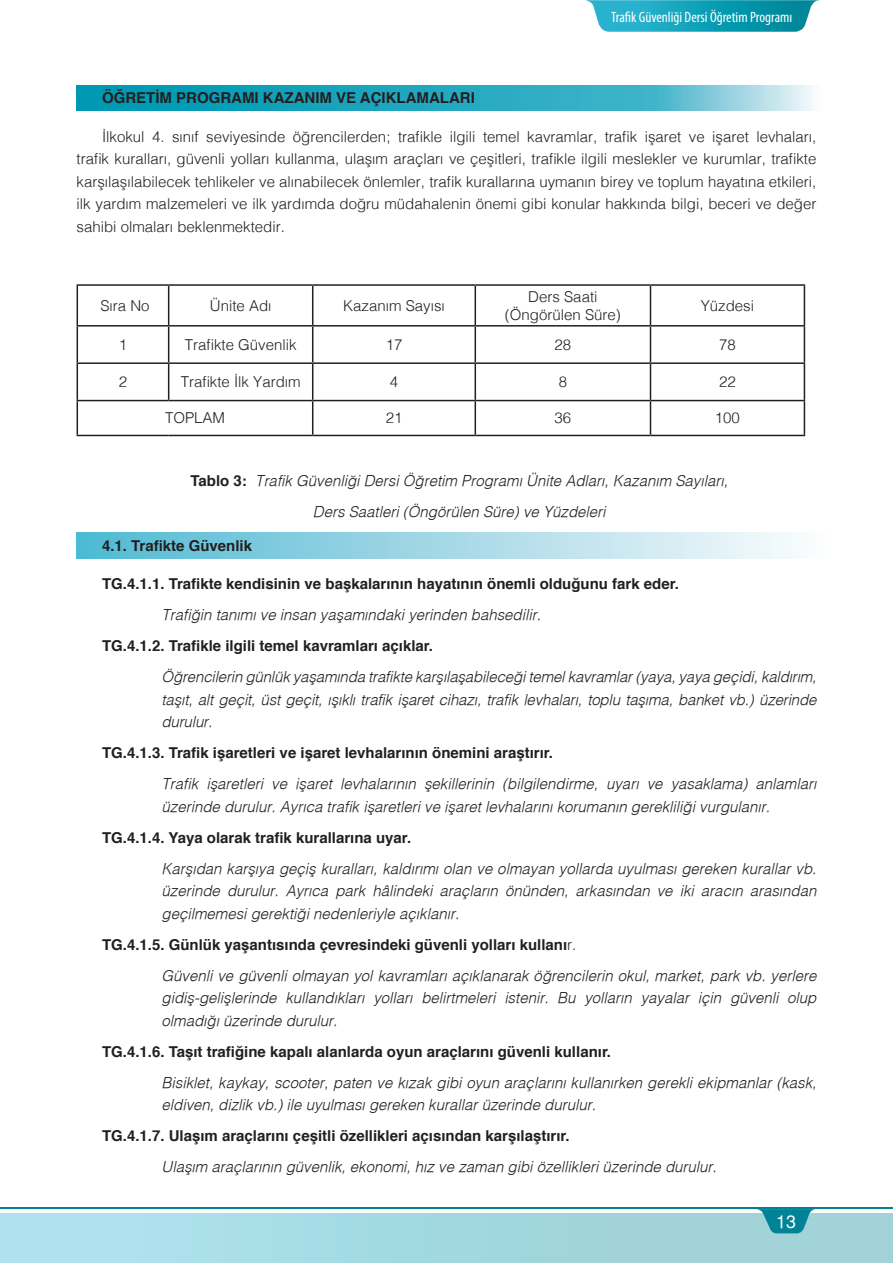
<style>
.page{position:relative;width:893px;height:1263px;background:#fff}
.page>*{position:absolute;margin:0;border:0;box-sizing:border-box;transform-origin:0 0}
.t1{font:500 18px "Helvetica";color:#fff}
.t2{font:italic 300 15px/22.5px "Helvetica";color:#231f20}
.t3{font:300 15px/22.5px "Helvetica";color:#231f20;text-align:justify}
.t4{font:700 15px "Helvetica";color:#231f20}
.t5{font:condensed 15px "Myriad Pro";color:#fff}
.s1{font-weight:700;font-style:normal}
.s2{font-style:normal}
</style>
<div class="page">
<div style="left:0;top:1213px;width:893px;height:50px;background:linear-gradient(to right,#aee3ed,#9dcfd4)"></div>
<hr style="left:0;top:1213px;width:1px;height:50px;background:#afe2ec">
<hr style="left:0;top:1207px;width:893px;height:2px;background:#008297">
<svg style="left:756px;top:1209px;width:66px;height:25px;background:#45a4b3"></svg>
<svg style="left:586px;top:0;width:233px;height:32px;background:#29a9be"></svg>
<svg style="left:77px;top:85px;width:735px;height:26px;background:#36afc4"></svg>
<hr style="left:77px;top:284px;width:92px;height:2px;background:#231f20">
<hr style="left:169px;top:284px;width:144px;height:2px;background:#231f20">
<hr style="left:313px;top:284px;width:162px;height:2px;background:#231f20">
<hr style="left:475px;top:284px;width:175px;height:2px;background:#231f20">
<hr style="left:650px;top:284px;width:155px;height:2px;background:#231f20">
<hr style="left:77px;top:286px;width:1px;height:39px;background:#231f20">
<hr style="left:168px;top:286px;width:1px;height:39px;background:#231f20">
<hr style="left:312px;top:286px;width:1px;height:39px;background:#231f20">
<hr style="left:475px;top:286px;width:1px;height:39px;background:#231f20">
<hr style="left:650px;top:286px;width:1px;height:39px;background:#231f20">
<hr style="left:804px;top:286px;width:1px;height:39px;background:#231f20">
<hr style="left:77px;top:325px;width:92px;height:2px;background:#231f20">
<hr style="left:77px;top:327px;width:1px;height:35px;background:#231f20">
<hr style="left:169px;top:325px;width:144px;height:2px;background:#231f20">
<hr style="left:168px;top:327px;width:1px;height:35px;background:#231f20">
<hr style="left:313px;top:325px;width:162px;height:2px;background:#231f20">
<hr style="left:312px;top:327px;width:1px;height:35px;background:#231f20">
<hr style="left:475px;top:325px;width:175px;height:2px;background:#231f20">
<hr style="left:475px;top:327px;width:1px;height:35px;background:#231f20">
<hr style="left:650px;top:325px;width:155px;height:2px;background:#231f20">
<hr style="left:650px;top:327px;width:1px;height:35px;background:#231f20">
<hr style="left:804px;top:327px;width:1px;height:35px;background:#231f20">
<hr style="left:77px;top:362px;width:92px;height:2px;background:#231f20">
<hr style="left:77px;top:364px;width:1px;height:36px;background:#231f20">
<hr style="left:169px;top:362px;width:144px;height:2px;background:#231f20">
<hr style="left:168px;top:364px;width:1px;height:36px;background:#231f20">
<hr style="left:313px;top:362px;width:162px;height:2px;background:#231f20">
<hr style="left:312px;top:364px;width:1px;height:36px;background:#231f20">
<hr style="left:475px;top:362px;width:175px;height:2px;background:#231f20">
<hr style="left:475px;top:364px;width:1px;height:36px;background:#231f20">
<hr style="left:650px;top:362px;width:155px;height:2px;background:#231f20">
<hr style="left:650px;top:364px;width:1px;height:36px;background:#231f20">
<hr style="left:804px;top:364px;width:1px;height:36px;background:#231f20">
<hr style="left:77px;top:400px;width:92px;height:1px;background:#231f20">
<hr style="left:77px;top:401px;width:1px;height:34px;background:#231f20">
<hr style="left:169px;top:400px;width:144px;height:1px;background:#231f20">
<hr style="left:313px;top:400px;width:162px;height:1px;background:#231f20">
<hr style="left:312px;top:401px;width:1px;height:34px;background:#231f20">
<hr style="left:475px;top:400px;width:175px;height:1px;background:#231f20">
<hr style="left:475px;top:401px;width:1px;height:34px;background:#231f20">
<hr style="left:650px;top:400px;width:155px;height:1px;background:#231f20">
<hr style="left:650px;top:401px;width:1px;height:34px;background:#231f20">
<hr style="left:804px;top:401px;width:1px;height:34px;background:#231f20">
<hr style="left:77px;top:435px;width:92px;height:1px;background:#231f20">
<hr style="left:169px;top:435px;width:144px;height:1px;background:#231f20">
<hr style="left:313px;top:435px;width:162px;height:1px;background:#231f20">
<hr style="left:475px;top:435px;width:175px;height:1px;background:#231f20">
<hr style="left:650px;top:435px;width:155px;height:1px;background:#231f20">
<div style="left:77px;top:533px;width:755px;height:25px;background:linear-gradient(to right,#50b9d3,#fefcfd)"></div>
<p class="t5" style="left:611px;top:8px;width:183px">Trafik Güvenliği Dersi Öğretim Programı</p>
<p class="t4" style="left:102px;top:86px;width:374px">ÖĞRETİM PROGRAMI KAZANIM VE AÇIKLAMALARI</p>
<p class="t3" style="left:77px;top:124px;width:741px;text-indent:26px">İlkokul 4. sınıf seviyesinde öğrencilerden; trafikle ilgili temel kavramlar, trafik işaret ve işaret levhaları, trafik kuralları, güvenli yolları kullanma, ulaşım araçları ve çeşitleri, trafikle ilgili meslekler ve kurumlar, trafikte karşılaşılabilecek tehlikeler ve alınabilecek önlemler, trafik kurallarına uymanın birey ve toplum hayatına etkileri, ilk yardım malzemeleri ve ilk yardımda doğru müdahalenin önemi gibi konular hakkında bilgi, beceri ve değer sahibi olmaları beklenmektedir.</p>
<p class="t3" style="left:100px;top:293px;width:51px">Sıra No</p>
<p class="t3" style="left:210px;top:293px;width:63px">Ünite Adı</p>
<p class="t3" style="left:343px;top:293px;width:103px">Kazanım Sayısı</p>
<p class="t3" style="left:505px;top:286px;width:117px;line-height:18px;text-align:center">Ders Saati (Öngörülen Süre)</p>
<p class="t3" style="left:701px;top:293px;width:55px">Yüzdesi</p>
<p class="t3" style="left:119px;top:332px;width:10px">1</p>
<p class="t3" style="left:185px;top:332px;width:113px">Trafikte Güvenlik</p>
<p class="t3" style="left:386px;top:332px;width:18px">17</p>
<p class="t3" style="left:555px;top:332px;width:18px">28</p>
<p class="t3" style="left:719px;top:332px;width:18px">78</p>
<p class="t3" style="left:119px;top:370px;width:10px">2</p>
<p class="t3" style="left:181px;top:370px;width:122px">Trafikte İlk Yardım</p>
<p class="t3" style="left:390px;top:370px;width:10px">4</p>
<p class="t3" style="left:559px;top:370px;width:10px">8</p>
<p class="t3" style="left:719px;top:370px;width:18px">22</p>
<p class="t3" style="left:165px;top:406px;width:62px">TOPLAM</p>
<p class="t3" style="left:386px;top:406px;width:18px">21</p>
<p class="t3" style="left:555px;top:406px;width:18px">36</p>
<p class="t3" style="left:715px;top:406px;width:27px">100</p>
<p class="t2" style="left:191px;top:464px;width:539px;line-height:31px;text-align:center"><span class="s1">Tablo 3:</span> Trafik Güvenliği Dersi Öğretim Programı Ünite Adları, Kazanım Sayıları,<br>Ders Saatleri (Öngörülen Süre) ve Yüzdeleri</p>
<p class="t4" style="left:102px;top:534px;width:152px">4.1. Trafikte Güvenlik</p>
<p class="t4" style="left:102px;top:572px;width:578px">TG.4.1.1. Trafikte kendisinin ve başkalarının hayatının önemli olduğunu fark eder.</p>
<p class="t2" style="left:162px;top:603px;width:381px">Trafiğin tanımı ve insan yaşamındaki yerinden bahsedilir.</p>
<p class="t4" style="left:102px;top:634px;width:333px">TG.4.1.2. Trafikle ilgili temel kavramları açıklar.</p>
<p class="t2" style="left:162px;top:665px;width:656px;text-align:justify">Öğrencilerin günlük yaşamında trafikte karşılaşabileceği temel kavramlar (yaya, yaya geçidi, kaldırım, taşıt, alt geçit, üst geçit, ışıklı trafik işaret cihazı, trafik levhaları, toplu taşıma, banket vb.) üzerinde durulur.</p>
<p class="t4" style="left:102px;top:741px;width:453px">TG.4.1.3. Trafik işaretleri ve işaret levhalarının önemini araştırır.</p>
<p class="t2" style="left:162px;top:772px;width:656px">Trafik işaretleri ve işaret levhalarının şekillerinin (bilgilendirme, uyarı ve yasaklama) anlamları üzerinde durulur. Ayrıca trafik işaretleri ve işaret levhalarını korumanın gerekliliği vurgulanır.</p>
<p class="t4" style="left:102px;top:825px;width:311px">TG.4.1.4. Yaya olarak trafik kurallarına uyar.</p>
<p class="t2" style="left:162px;top:857px;width:656px;text-align:justify">Karşıdan karşıya geçiş kuralları, kaldırımı olan ve olmayan yollarda uyulması gereken kurallar vb. üzerinde durulur. Ayrıca park hâlindeki araçların önünden, arkasından ve iki aracın arasından geçilmemesi gerektiği nedenleriyle açıklanır.</p>
<p class="t2" style="left:162px;top:929px;width:656px;line-height:31px;text-indent:-60px"><span class="s1">TG.4.1.5. Günlük yaşantısında çevresindeki güvenli yolları kullanı</span><span class="s2">r.<br></span>Güvenli ve güvenli olmayan yol kavramları açıklanarak öğrencilerin okul, market, park vb. yerlere</p>
<p class="t2" style="left:162px;top:986px;width:656px">gidiş-gelişlerinde kullandıkları yolları belirtmeleri istenir. Bu yolların yayalar için güvenli olup olmadığı üzerinde durulur.</p>
<p class="t4" style="left:102px;top:1039px;width:511px">TG.4.1.6. Taşıt trafiğine kapalı alanlarda oyun araçlarını güvenli kullanır.</p>
<p class="t2" style="left:162px;top:1071px;width:656px">Bisiklet, kaykay, scooter, paten ve kızak gibi oyun araçlarını kullanırken gerekli ekipmanlar (kask, eldiven, dizlik vb.) ile uyulması gereken kurallar üzerinde durulur.</p>
<p class="t4" style="left:102px;top:1124px;width:469px">TG.4.1.7. Ulaşım araçlarını çeşitli özellikleri açısından karşılaştırır.</p>
<p class="t2" style="left:162px;top:1155px;width:557px">Ulaşım araçlarının güvenlik, ekonomi, hız ve zaman gibi özellikleri üzerinde durulur.</p>
<p class="t1" style="left:776px;top:1211px;width:22px">13</p>
</div>
